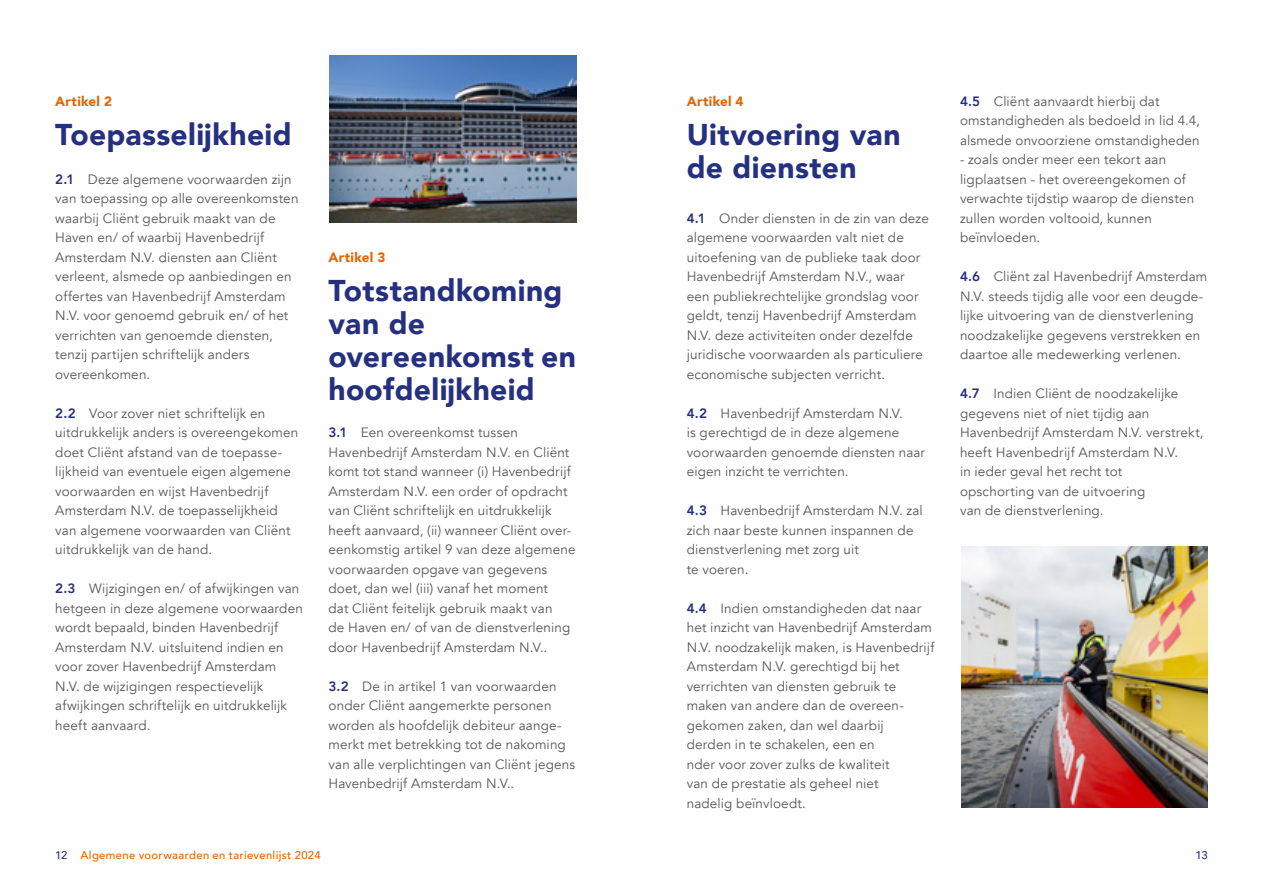
<style>
.page{position:relative;width:1263px;height:893px;background:#fff}
.page>*{position:absolute;margin:0;border:0;box-sizing:border-box;transform-origin:0 0}
.t1{font:900 30px/33px "Avenir";letter-spacing:.01em;color:#253081}
.t2{font:13.5px/19.5px "Avenir";letter-spacing:.01em;color:#575756}
.t3{font:900 13.5px "Avenir";letter-spacing:.02em;color:#e06605}
.t4{font:500 11.25px "Avenir";letter-spacing:.03em;color:#e06605}
.t5{font:500 11.25px "Avenir";color:#253081}
.s1{font-weight:800;color:#253081}
.s2{color:#253081}
</style>
<div class="page">
<img style="left:330px;top:55px;width:246px;height:168px">
<img style="left:961px;top:546px;width:247px;height:262px">
<p class="t3" style="left:55px;top:90px;width:58px">Artikel 2</p>
<h1 class="t1" style="left:55px;top:117px;width:238px">Toepasselijkheid</h1>
<p class="t2" style="left:55px;top:170px;width:245px"><span class="s1">2.1</span> Deze algemene voorwaarden zijn van toepassing op alle overeenkomsten waarbij Cliënt gebruik maakt van de Haven en/ of waarbij Havenbedrijf Amsterdam N.V. diensten aan Cliënt verleent, alsmede op aanbiedingen en offertes van Havenbedrijf Amsterdam N.V. voor genoemd gebruik en/ of het verrichten van genoemde diensten, tenzij partijen schriftelijk anders overeenkomen.</p>
<p class="t2" style="left:55px;top:404px;width:245px"><span class="s1">2.2</span> Voor zover niet schriftelijk en uitdrukkelijk anders is overeengekomen doet Cliënt afstand van de toepasse&shy;lijkheid van eventuele eigen algemene voorwaarden en wijst Havenbedrijf Amsterdam N.V. de toepasselijkheid van algemene voorwaarden van Cliënt uitdrukkelijk van de hand.</p>
<p class="t2" style="left:55px;top:579px;width:249px"><span class="s1">2.3</span> Wijzigingen en/ of afwijkingen van hetgeen in deze algemene voorwaarden wordt bepaald, binden Havenbedrijf Amsterdam N.V. uitsluitend indien en voor zover Havenbedrijf Amsterdam N.V. de wijzigingen respectievelijk afwijkingen schriftelijk en uitdrukkelijk heeft aanvaard.</p>
<p class="t3" style="left:328px;top:245px;width:58px">Artikel 3</p>
<h1 class="t1" style="left:328px;top:273px;width:249px">Totstandkoming van de overeenkomst en hoofdelijkheid</h1>
<p class="t2" style="left:328px;top:423px;width:249px"><span class="s1">3.1</span> Een overeenkomst tussen Havenbedrijf Amsterdam N.V. en Cliënt komt tot stand wanneer (i) Havenbedrijf Amsterdam N.V. een order of opdracht van Cliënt schriftelijk en uitdrukkelijk heeft aanvaard, (ii) wanneer Cliënt over&shy;eenkomstig artikel 9 van deze algemene voorwaarden opgave van gegevens doet, dan wel (iii) vanaf het moment<br>dat Cliënt feitelijk gebruik maakt van<br>de Haven en/ of van de dienstverlening door Havenbedrijf Amsterdam N.V..</p>
<p class="t2" style="left:328px;top:677px;width:248px"><span class="s1">3.2</span> De in artikel 1 van voorwaarden onder Cliënt aangemerkte personen worden als hoofdelijk debiteur aange&shy;merkt met betrekking tot de nakoming van alle verplichtingen van Cliënt jegens Havenbedrijf Amsterdam N.V..</p>
<p class="t3" style="left:687px;top:90px;width:58px">Artikel 4</p>
<h1 class="t1" style="left:687px;top:117px;width:215px">Uitvoering van de diensten</h1>
<p class="t2" style="left:687px;top:209px;width:244px"><span class="s1">4.1</span> Onder diensten in de zin van deze algemene voorwaarden valt niet de uitoefening van de publieke taak door Havenbedrijf Amsterdam N.V., waar een publiekrechtelijke grondslag voor geldt, tenzij Havenbedrijf Amsterdam N.V. deze activiteiten onder dezelfde juridische voorwaarden als particuliere economische subjecten verricht.</p>
<p class="t2" style="left:687px;top:404px;width:240px"><span class="s1">4.2</span> Havenbedrijf Amsterdam N.V.<br>is gerechtigd de in deze algemene voorwaarden genoemde diensten naar eigen inzicht te verrichten.</p>
<p class="t2" style="left:687px;top:501px;width:238px"><span class="s1">4.3</span> Havenbedrijf Amsterdam N.V. zal zich naar beste kunnen inspannen de dienstverlening met zorg uit<br>te voeren.</p>
<p class="t2" style="left:687px;top:599px;width:249px"><span class="s1">4.4</span> Indien omstandigheden dat naar het inzicht van Havenbedrijf Amsterdam N.V. noodzakelijk maken, is Havenbedrijf Amsterdam N.V. gerechtigd bij het verrichten van diensten gebruik te maken van andere dan de overeen&shy;gekomen zaken, dan wel daarbij<br>derden in te schakelen, een en<br>nder voor zover zulks de kwaliteit<br>van de prestatie als geheel niet<br>nadelig beïnvloedt.</p>
<p class="t2" style="left:960px;top:92px;width:241px"><span class="s1">4.5</span> Cliënt aanvaardt hierbij dat omstandigheden als bedoeld in lid 4.4, alsmede onvoorziene omstandigheden</p>
<p class="t2" style="left:960px;top:150px;width:236px">- zoals onder meer een tekort aan ligplaatsen - het overeengekomen of verwachte tijdstip waarop de diensten zullen worden voltooid, kunnen beïnvloeden.</p>
<p class="t2" style="left:960px;top:267px;width:249px"><span class="s1">4.6</span> Cliënt zal Havenbedrijf Amsterdam N.V. steeds tijdig alle voor een deugde&shy;lijke uitvoering van de dienstverlening noodzakelijke gegevens verstrekken en daartoe alle medewerking verlenen.</p>
<p class="t2" style="left:960px;top:384px;width:245px"><span class="s1">4.7</span> Indien Cliënt de noodzakelijke gegevens niet of niet tijdig aan<br>Havenbedrijf Amsterdam N.V. verstrekt, heeft Havenbedrijf Amsterdam N.V.<br>in ieder geval het recht tot<br>opschorting van de uitvoering<br>van de dienstverlening.</p>
<p class="t4" style="left:55px;top:845px;width:267px"><span class="s2">12</span> Algemene voorwaarden en tarievenlijst 2024</p>
<p class="t5" style="left:1195px;top:845px;width:14px">13</p>
</div>
